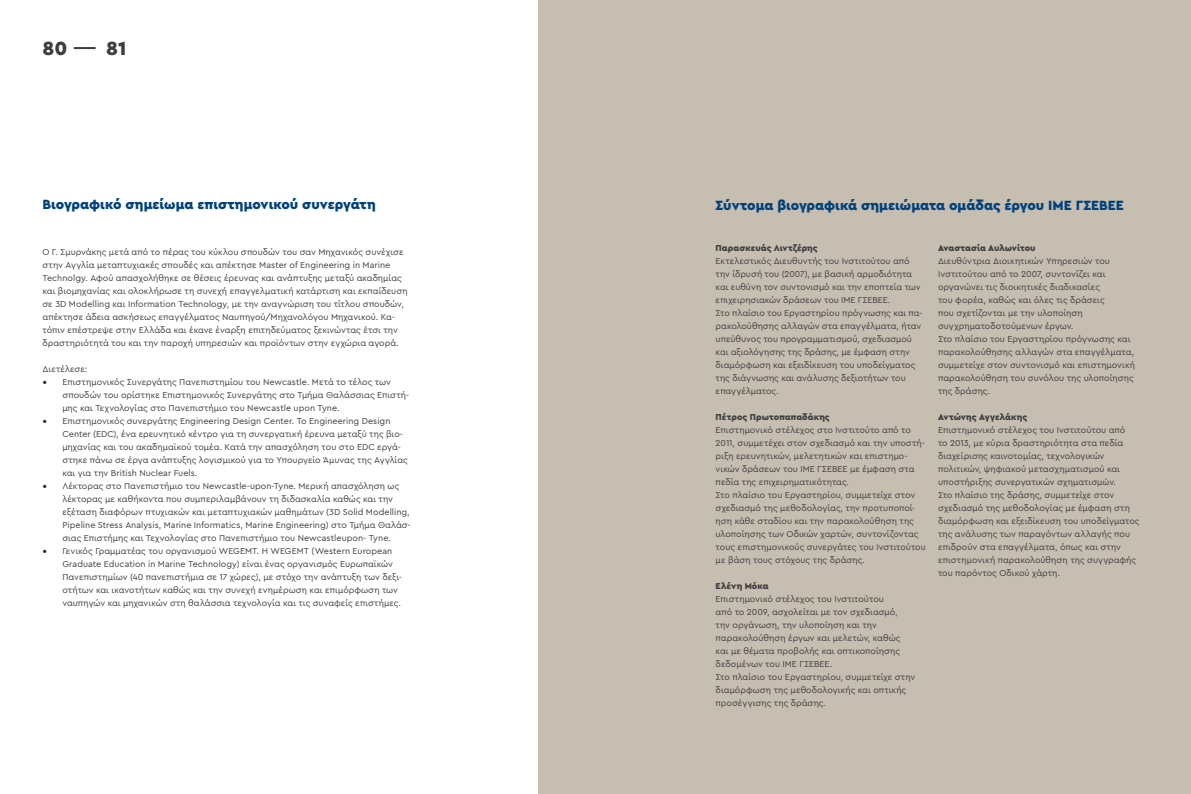
<style>
.page{position:relative;width:1191px;height:794px;background:#fff}
.page>*{position:absolute;margin:0;border:0;box-sizing:border-box;transform-origin:0 0}
.t1{font:900 20px "Cera Pro";color:#3e3e3f}
.t2{font:900 14px "Cera Pro";color:#01427c}
.t3{font:9px/13px "Cera Pro";color:#3e3e3f}
.t4{font:900 9px "Cera Pro";letter-spacing:.01em;color:#3e3e3f}
.s1{font-family:"Minion Pro";font-size:12px;color:#231f20}
</style>
<div class="page">
<hr style="left:74px;top:47px;width:22px;height:2px;background:#3e3e3f">
<div style="left:539px;top:0;width:652px;height:794px;background:#c6beb0"></div>
<h1 class="t1" style="left:43px;top:35px;width:26px">80</h1>
<h1 class="t1" style="left:106px;top:35px;width:22px">81</h1>
<p class="t2" style="left:43px;top:195px;width:335px">Βιογραφικό σημείωμα επιστημονικού συνεργάτη</p>
<p class="t2" style="left:715px;top:196px;width:410px">Σύντομα βιογραφικά σημειώματα ομάδας έργου ΙΜΕ ΓΣΕΒΕΕ</p>
<p class="t4" style="left:715px;top:242px;width:103px">Παρασκευάς Λιντζέρης</p>
<p class="t3" style="left:715px;top:254px;width:206px">Εκτελεστικός Διευθυντής του Ινστιτούτου από την ίδρυσή του (2007), με βασική αρμοδιότητα και ευθύνη τον συντονισμό και την εποπτεία των επιχειρησιακών δράσεων του ΙΜΕ ΓΣΕΒΕΕ.</p>
<p class="t3" style="left:715px;top:306px;width:208px">Στο πλαίσιο του Εργαστηρίου πρόγνωσης και πα&shy;ρακολούθησης αλλαγών στα επαγγέλματα, ήταν υπεύθυνος του προγραμματισμού, σχεδιασμού και αξιολόγησης της δράσης, με έμφαση στην διαμόρφωση και εξειδίκευση του υποδείγματος της διάγνωσης και ανάλυσης δεξιοτήτων του επαγγέλματος.</p>
<p class="t4" style="left:715px;top:411px;width:116px">Πέτρος Πρωτοπαπαδάκης</p>
<p class="t3" style="left:715px;top:423px;width:211px">Επιστημονικό στέλεχος στο Ινστιτούτο από το 2011, συμμετέχει στον σχεδιασμό και την υποστή&shy;ριξη ερευνητικών, μελετητικών και επιστημο&shy;νικών δράσεων του ΙΜΕ ΓΣΕΒΕΕ με έμφαση στα πεδία της επιχειρηματικότητας.</p>
<p class="t3" style="left:715px;top:488px;width:212px">Στο πλαίσιο του Εργαστηρίου, συμμετείχε στον σχεδιασμό της μεθοδολογίας, την προτυποποί&shy;ηση κάθε σταδίου και την παρακολούθηση της υλοποίησης των Οδικών χαρτών, συντονίζοντας τους επιστημονικούς συνεργάτες του Ινστιτούτου με βάση τους στόχους της δράσης.</p>
<p class="t4" style="left:715px;top:580px;width:54px">Ελένη Μόκα</p>
<p class="t3" style="left:715px;top:592px;width:186px">Επιστημονικό στέλεχος του Ινστιτούτου από το 2009, ασχολείται με τον σχεδιασμό, την οργάνωση, την υλοποίηση και την παρακολούθηση έργων και μελετών, καθώς και με θέματα προβολής και οπτικοποίησης δεδομένων του ΙΜΕ ΓΣΕΒΕΕ.</p>
<p class="t3" style="left:715px;top:670px;width:201px">Στο πλαίσιο του Εργαστηρίου, συμμετείχε στην διαμόρφωση της μεθοδολογικής και οπτικής προσέγγισης της δράσης.</p>
<p class="t4" style="left:938px;top:242px;width:99px">Αναστασία Αυλωνίτου</p>
<p class="t3" style="left:938px;top:254px;width:173px">Διευθύντρια Διοικητικών Υπηρεσιών του Ινστιτούτου από το 2007, συντονίζει και οργανώνει τις διοικητικές διαδικασίες του φορέα, καθώς και όλες τις δράσεις που σχετίζονται με την υλοποίηση συγχρηματοδοτούμενων έργων.</p>
<p class="t3" style="left:938px;top:332px;width:198px">Στο πλαίσιο του Εργαστηρίου πρόγνωσης και παρακολούθησης αλλαγών στα επαγγέλματα, συμμετείχε στον συντονισμό και επιστημονική παρακολούθηση του συνόλου της υλοποίησης της δράσης.</p>
<p class="t4" style="left:938px;top:411px;width:91px">Αντώνης Αγγελάκης</p>
<p class="t3" style="left:938px;top:423px;width:189px">Επιστημονικό στέλεχος του Ινστιτούτου από το 2013, με κύρια δραστηριότητα στα πεδία διαχείρισης καινοτομίας, τεχνολογικών πολιτικών, ψηφιακού μετασχηματισμού και υποστήριξης συνεργατικών σχηματισμών.</p>
<p class="t3" style="left:938px;top:488px;width:203px">Στο πλαίσιο της δράσης, συμμετείχε στον σχεδιασμό της μεθοδολογίας με έμφαση στη διαμόρφωση και εξειδίκευση του υποδείγματος της ανάλυσης των παραγόντων αλλαγής που επιδρούν στα επαγγέλματα, όπως και στην επιστημονική παρακολούθηση της συγγραφής του παρόντος Οδικού χάρτη.</p>
<p class="t3" style="left:43px;top:245px;width:367px">Ο Γ. Σμυρνάκης μετά από το πέρας του κύκλου σπουδών του σαν Μηχανικός συνέχισε στην Αγγλία μεταπτυχιακές σπουδές και απέκτησε Master of Engineering in Marine Technolgy. Αφού απασχολήθηκε σε θέσεις έρευνας και ανάπτυξης μεταξύ ακαδημίας και βιομηχανίας και ολοκλήρωσε τη συνεχή επαγγελματική κατάρτιση και εκπαίδευση σε 3D Modelling και Information Technology, με την αναγνώριση του τίτλου σπουδών, απέκτησε άδεια ασκήσεως επαγγέλματος Ναυπηγού/Μηχανολόγου Μηχανικού. Κα&shy;τόπιν επέστρεψε στην Ελλάδα και έκανε έναρξη επιτηδεύματος ξεκινώντας έτσι την δραστηριότητά του και την παροχή υπηρεσιών και προϊόντων στην εγχώρια αγορά.</p>
<p class="t3" style="left:43px;top:362px;width:46px">Διετέλεσε:</p>
<p class="t3" style="left:62px;top:375px;width:348px;text-indent:-20px"><span class="s1">•</span> Επιστημονικός Συνεργάτης Πανεπιστημίου του Newcastle. Μετά το τέλος των σπουδών του ορίστηκε Επιστημονικός Συνεργάτης στο Τμήμα Θαλάσσιας Επιστή&shy;μης και Τεχνολογίας στο Πανεπιστήμιο του Newcastle upon Tyne.</p>
<p class="t3" style="left:62px;top:414px;width:347px;text-indent:-20px"><span class="s1">•</span> Επιστημονικός συνεργάτης Engineering Design Center. Το Engineering Design Center (EDC), ένα ερευνητικό κέντρο για τη συνεργατική έρευνα μεταξύ της βιο&shy;μηχανίας και του ακαδημαϊκού τομέα. Κατά την απασχόληση του στο EDC εργά&shy;στηκε πάνω σε έργα ανάπτυξης λογισμικού για το Υπουργείο Άμυνας της Αγγλίας και για την British Nuclear Fuels.</p>
<p class="t3" style="left:62px;top:479px;width:350px;text-indent:-20px"><span class="s1">•</span> Λέκτορας στο Πανεπιστήμιο του Newcastle-upon-Tyne. Μερική απασχόληση ως λέκτορας με καθήκοντα που συμπεριλαμβάνουν τη διδασκαλία καθώς και την εξέταση διαφόρων πτυχιακών και μεταπτυχιακών μαθημάτων (3D Solid Modelling, Pipeline Stress Analysis, Marine Informatics, Marine Engineering) στο Τμήμα Θαλάσ&shy;σιας Επιστήμης και Τεχνολογίας στο Πανεπιστήμιο του Newcastleupon- Tyne.</p>
<p class="t3" style="left:62px;top:544px;width:341px;text-indent:-20px"><span class="s1">•</span> Γενικός Γραμματέας του οργανισμού WEGEMT. Η WEGEMT (Western European Graduate Education in Marine Technology) είναι ένας οργανισμός Ευρωπαϊκών Πανεπιστημίων (40 πανεπιστήμια σε 17 χώρες), με στόχο την ανάπτυξη των δεξι&shy;οτήτων και ικανοτήτων καθώς και την συνεχή ενημέρωση και επιμόρφωση των ναυπηγών και μηχανικών στη θαλάσσια τεχνολογία και τις συναφείς επιστήμες.</p>
</div>
